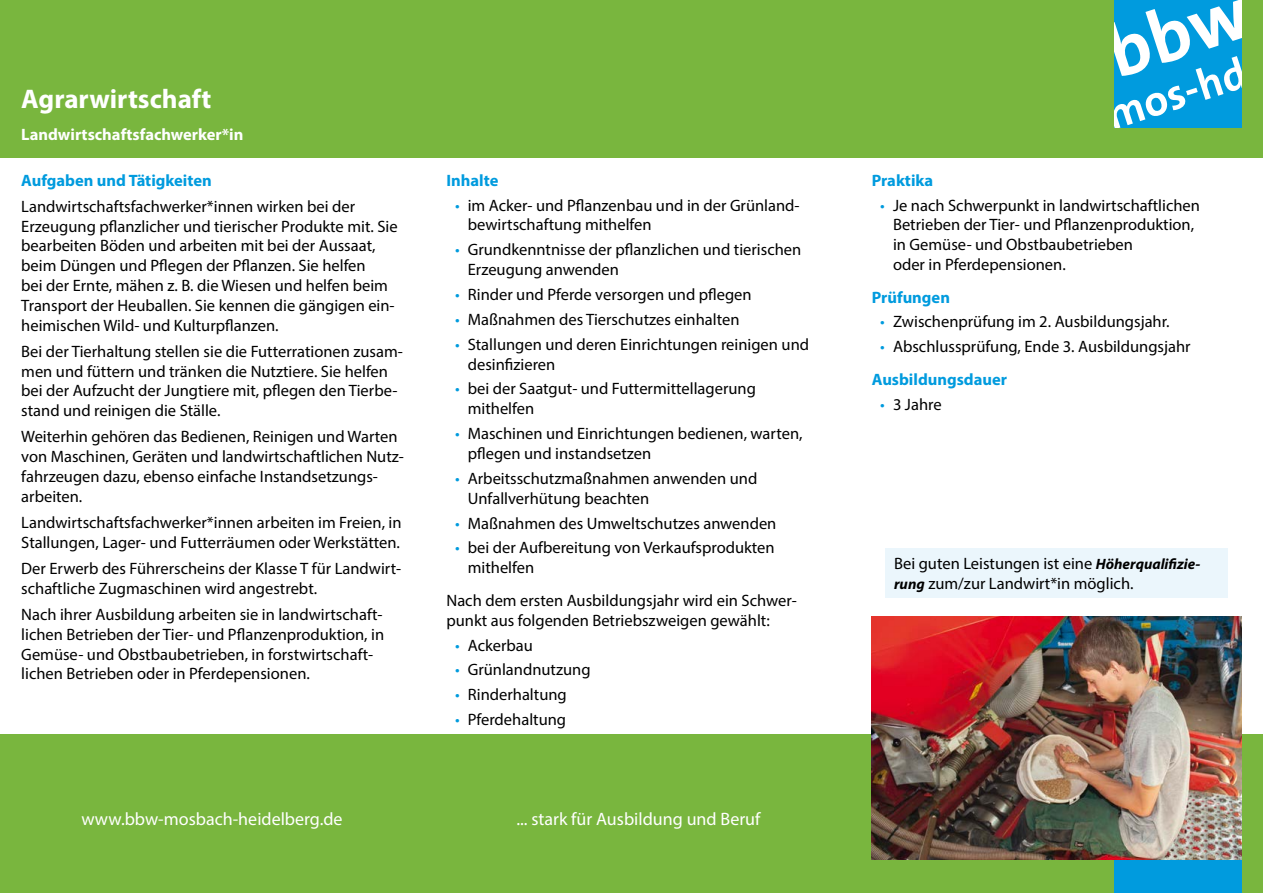
<style>
.page{position:relative;width:1263px;height:893px;background:#fff}
.page>*{position:absolute;margin:0;border:0;box-sizing:border-box;transform-origin:0 0}
.t1{font:700 43.8px "The Sans Os F";color:#fff}
.t2{font:700 27px "Myriad Pro";color:#fff}
.t3{font:18px "Myriad Pro";color:#fff}
.t4{font:16.5px/19.8px "Myriad Pro";color:#000}
.t5{font:700 16.5px "Myriad Pro";color:#009bde}
.t6{font:700 16.5px "Myriad Pro";color:#fff}
.s1{color:#009bde}
.s2{font-weight:700;color:#009bde}
.s3{font-weight:700;font-style:italic;font-size:15px}
</style>
<div class="page">
<div style="left:0;top:0;width:1263px;height:157px;background:#79b63e"></div>
<div style="left:0;top:734px;width:1263px;height:159px;background:#79b63e"></div>
<div style="left:885px;top:548px;width:343px;height:49px;background:#ebf6fc"></div>
<div style="left:1114px;top:850px;width:128px;height:43px;background:#009bde"></div>
<img style="left:872px;top:617px;width:370px;height:243px">
<div style="left:1114px;top:0;width:128px;height:128px;background:#009bde"></div>
<h2 class="t2" style="left:21px;top:81px;width:192px">Agrarwirtschaft</h2>
<p class="t6" style="left:21px;top:124px;width:224px">Landwirtschaftsfachwerker*in</p>
<p class="t5" style="left:21px;top:169px;width:192px">Aufgaben und Tätigkeiten</p>
<p class="t4" style="left:21px;top:196px;width:378px">Landwirtschaftsfachwerker*innen wirken bei der Erzeugung pflanzlicher und tierischer Produkte mit. Sie bearbeiten Böden und arbeiten mit bei der Aussaat, beim Düngen und Pflegen der Pflanzen. Sie helfen<br>bei der Ernte, mähen z. B. die Wiesen und helfen beim Transport der Heuballen. Sie kennen die gängigen ein&shy;heimischen Wild- und Kulturpflanzen.</p>
<p class="t4" style="left:21px;top:341px;width:383px">Bei der Tierhaltung stellen sie die Futterrationen zusam&shy;men und füttern und tränken die Nutztiere. Sie helfen bei der Aufzucht der Jungtiere mit, pflegen den Tierbe&shy;stand und reinigen die Ställe.</p>
<p class="t4" style="left:21px;top:427px;width:384px">Weiterhin gehören das Bedienen, Reinigen und Warten von Maschinen, Geräten und landwirtschaftlichen Nutz&shy;fahrzeugen dazu, ebenso einfache Instandsetzungs&shy;arbeiten.</p>
<p class="t4" style="left:21px;top:512px;width:382px">Landwirtschaftsfachwerker*innen arbeiten im Freien, in<br>Stallungen, Lager- und Futterräumen oder Werkstätten.</p>
<p class="t4" style="left:21px;top:558px;width:381px">Der Erwerb des Führerscheins der Klasse T für Landwirt&shy;schaftliche Zugmaschinen wird angestrebt.</p>
<p class="t4" style="left:21px;top:604px;width:364px">Nach ihrer Ausbildung arbeiten sie in landwirtschaft&shy;lichen Betrieben der Tier- und Pflanzenproduktion, in Gemüse- und Obstbaubetrieben, in forstwirtschaft&shy;lichen Betrieben oder in Pferdepensionen.</p>
<p class="t5" style="left:446px;top:169px;width:54px">Inhalte</p>
<p class="t4" style="left:468px;top:195px;width:333px;text-indent:-13px"><span class="s1">•</span> im Acker- und Pflanzenbau und in der Grünland&shy;bewirtschaftung mithelfen</p>
<p class="t4" style="left:468px;top:240px;width:335px;text-indent:-13px"><span class="s1">•</span> Grundkenntnisse der pflanzlichen und tierischen<br>Erzeugung anwenden</p>
<p class="t4" style="left:455px;top:284px;width:298px"><span class="s1">•</span> Rinder und Pferde versorgen und pflegen</p>
<p class="t4" style="left:455px;top:309px;width:286px"><span class="s1">•</span> Maßnahmen des Tierschutzes einhalten</p>
<p class="t4" style="left:468px;top:334px;width:343px;text-indent:-13px"><span class="s1">•</span> Stallungen und deren Einrichtungen reinigen und desinfizieren</p>
<p class="t4" style="left:468px;top:379px;width:290px;text-indent:-13px"><span class="s1">•</span> bei der Saatgut- und Futtermittellagerung mithelfen</p>
<p class="t4" style="left:468px;top:423px;width:336px;text-indent:-13px"><span class="s1">•</span> Maschinen und Einrichtungen bedienen, warten, pflegen und instandsetzen</p>
<p class="t4" style="left:468px;top:468px;width:291px;text-indent:-13px"><span class="s1">•</span> Arbeitsschutzmaßnahmen anwenden und<br>Unfallverhütung beachten</p>
<p class="t4" style="left:455px;top:513px;width:323px"><span class="s1">•</span> Maßnahmen des Umweltschutzes anwenden</p>
<p class="t4" style="left:468px;top:538px;width:308px;text-indent:-13px"><span class="s1">•</span> bei der Aufbereitung von Verkaufsprodukten mithelfen</p>
<p class="t4" style="left:446px;top:590px;width:352px">Nach dem ersten Ausbildungsjahr wird ein Schwer&shy;punkt aus folgenden Betriebszweigen gewählt:</p>
<p class="t4" style="left:455px;top:635px;width:79px"><span class="s1">•</span> Ackerbau</p>
<p class="t4" style="left:455px;top:660px;width:137px"><span class="s1">•</span> Grünlandnutzung</p>
<p class="t4" style="left:455px;top:685px;width:113px"><span class="s1">•</span> Rinderhaltung</p>
<p class="t4" style="left:455px;top:709px;width:113px"><span class="s1">•</span> Pferdehaltung</p>
<p class="t3" style="left:82px;top:808px;width:263px">www.bbw-mosbach-heidelberg.de</p>
<p class="t3" style="left:516px;top:808px;width:246px">... stark für Ausbildung und Beruf</p>
<h1 class="t1" style="left:1099px;top:89px;width:146px;rotate:-18deg">mos-hd</h1>
<p class="t5" style="left:872px;top:169px;width:63px">Praktika</p>
<p class="t4" style="left:893px;top:195px;width:308px;text-indent:-13px"><span class="s1">•</span> Je nach Schwerpunkt in landwirtschaftlichen Betrieben der Tier- und Pflanzenproduktion, in Gemüse- und Obstbaubetrieben<br>oder in Pferdepensionen.</p>
<p class="t5" style="left:872px;top:286px;width:80px">Prüfungen</p>
<p class="t4" style="left:880px;top:312px;width:291px"><span class="s1">•</span> Zwischenprüfung im 2. Ausbildungsjahr.</p>
<p class="t4" style="left:872px;top:330px;width:320px;line-height:32.5px;text-indent:8px"><span class="s1">•</span> Abschlussprüfung, Ende 3. Ausbildungsjahr<br><span class="s2">Ausbildungsdauer</span></p>
<p class="t4" style="left:880px;top:394px;width:63px"><span class="s1">•</span> 3 Jahre</p>
<p class="t4" style="left:894px;top:553px;width:308px">Bei guten Leistungen ist eine <span class="s3">Höherqualifizie&shy;rung</span> zum/zur Landwirt*in möglich.</p>
</div>
